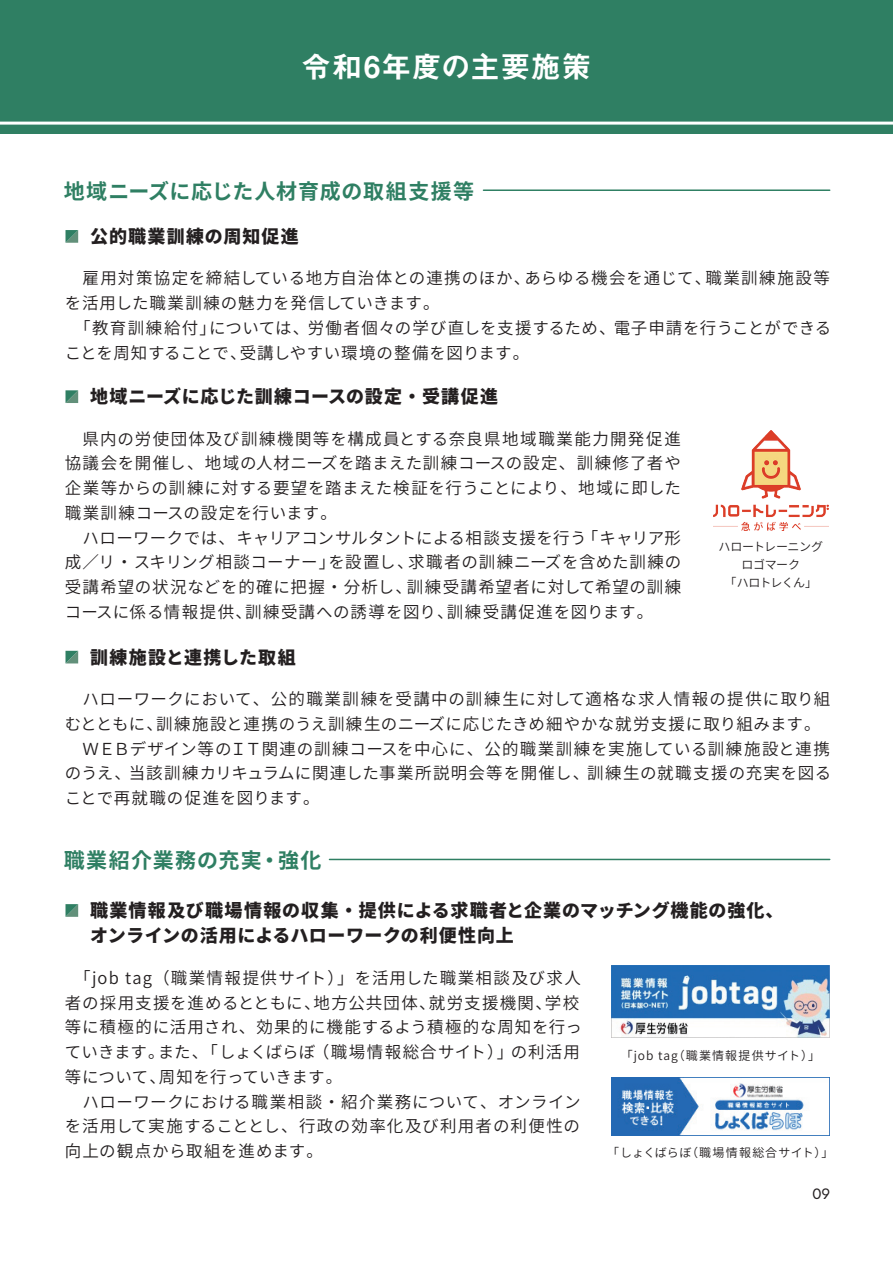
<style>
.page{position:relative;width:893px;height:1263px;background:#fff}
.page>*{position:absolute;margin:0;border:0;box-sizing:border-box;transform-origin:0 0}
.t1{font:30px "Midashi Go Pro MB31";letter-spacing:.015em;color:#fff}
.t2{font:700 21px "Gen Shin Gothic";letter-spacing:.05em;color:#2f7f63}
.t3{font:800 18px/24.8px "Gen Shin Gothic";letter-spacing:.045em;color:#231f20}
.t4{font:16.5px/24.8px "Gen Shin Gothic";letter-spacing:.045em;color:#231f20}
.t5{font:15px "Jost";color:#231f20}
.t6{font:12px/18px "Gen Shin Gothic";letter-spacing:-.035em;color:#231f20;text-align:center}
.t7{font:12px "Gen Shin Gothic";letter-spacing:.09em;color:#231f20}
.t8{font:12px "Gen Shin Gothic";letter-spacing:.035em;color:#231f20}
</style>
<div class="page">
<div style="left:1px;top:0;width:892px;height:134px;background:#2f7f63"></div>
<hr style="left:0;top:122px;width:893px;height:3px;background:#fff">
<hr style="left:483px;top:189px;width:347px;height:2px;background:#2f7f63">
<hr style="left:329px;top:859px;width:501px;height:1px;background:#2f7f63">
<svg style="left:66px;top:230px;width:12px;height:13px"></svg>
<svg style="left:66px;top:390px;width:12px;height:13px"></svg>
<svg style="left:66px;top:651px;width:12px;height:12px"></svg>
<svg style="left:66px;top:904px;width:12px;height:13px"></svg>
<img style="left:714px;top:430px;width:114px;height:100px">
<img style="left:611px;top:1077px;width:219px;height:58px">
<img style="left:611px;top:965px;width:218px;height:73px">
<p class="t1" style="left:301px;top:42px;width:292px">令和6年度の主要施策</p>
<p class="t2" style="left:64px;top:175px;width:412px">地域ニーズに応じた人材育成の取組支援等</p>
<p class="t3" style="left:90px;top:223px;width:210px">公的職業訓練の周知促進</p>
<p class="t4" style="left:65px;top:266px;width:768px">　雇用対策協定を締結している地方自治体との連携のほか、あらゆる機会を通じて、職業訓練施設等を活用した職業訓練の魅力を発信していきます。<br>　「教育訓練給付」については、労働者個々の学び直しを支援するため、電子申請を行うことができることを周知することで、受講しやすい環境の整備を図ります。</p>
<p class="t3" style="left:90px;top:383px;width:410px">地域ニーズに応じた訓練コースの設定・受講促進</p>
<p class="t4" style="left:65px;top:426px;width:618px">　県内の労使団体及び訓練機関等を構成員とする奈良県地域職業能力開発促進協議会を開催し、地域の人材ニーズを踏まえた訓練コースの設定、訓練修了者や企業等からの訓練に対する要望を踏まえた検証を行うことにより、地域に即した職業訓練コースの設定を行います。<br>　ハローワークでは、キャリアコンサルタントによる相談支援を行う「キャリア形成／リ・スキリング相談コーナー」を設置し、求職者の訓練ニーズを含めた訓練の受講希望の状況などを的確に把握・分析し、訓練受講希望者に対して希望の訓練コースに係る情報提供、訓練受講への誘導を図り、訓練受講促進を図ります。</p>
<p class="t3" style="left:90px;top:644px;width:207px">訓練施設と連携した取組</p>
<p class="t6" style="left:718px;top:538px;width:106px">ハロートレーニングロゴマーク<br>「ハロトレくん」</p>
<p class="t4" style="left:65px;top:687px;width:768px">　ハローワークにおいて、公的職業訓練を受講中の訓練生に対して適格な求人情報の提供に取り組むとともに、訓練施設と連携のうえ訓練生のニーズに応じたきめ細やかな就労支援に取り組みます。　ＷＥＢデザイン等のＩＴ関連の訓練コースを中心に、公的職業訓練を実施している訓練施設と連携のうえ、当該訓練カリキュラムに関連した事業所説明会等を開催し、訓練生の就職支援の充実を図ることで再就職の促進を図ります。</p>
<p class="t2" style="left:64px;top:844px;width:259px">職業紹介業務の充実・強化</p>
<p class="t3" style="left:90px;top:897px;width:695px">職業情報及び職場情報の収集・提供による求職者と企業のマッチング機能の強化、オンラインの活用によるハローワークの利便性向上</p>
<p class="t4" style="left:65px;top:965px;width:519px">　「job tag（職業情報提供サイト）」を活用した職業相談及び求人者の採用支援を進めるとともに、地方公共団体、就労支援機関、学校等に積極的に活用され、効果的に機能するよう積極的な周知を行っていきます。また、「しょくばらぼ（職場情報総合サイト）」の利活用等について、周知を行っていきます。<br>　ハローワークにおける職業相談・紹介業務について、オンラインを活用して実施することとし、行政の効率化及び利用者の利便性の向上の観点から取組を進めます。</p>
<p class="t7" style="left:621px;top:1047px;width:201px">「job tag（職業情報提供サイト）」</p>
<p class="t8" style="left:607px;top:1144px;width:228px">「しょくばらぼ（職場情報総合サイト）」</p>
<p class="t5" style="left:812px;top:1183px;width:19px">0９</p>
</div>
